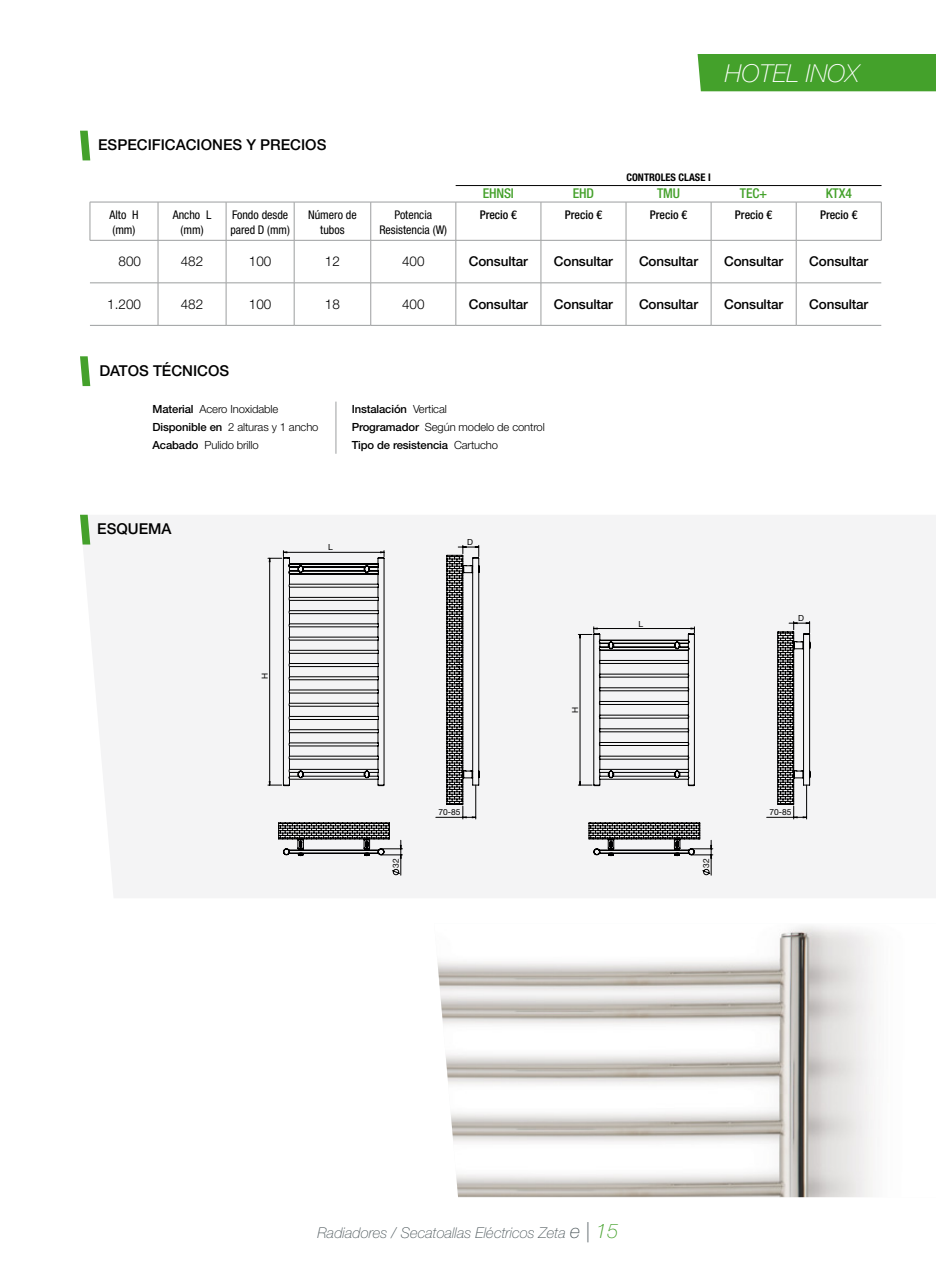
<style>
.page{position:relative;width:936px;height:1263px;background:#fff}
.page>*{position:absolute;margin:0;border:0;box-sizing:border-box;transform-origin:0 0}
.t1{font:italic 100 24.75px "Helvetica Neue LT Std";color:#fff}
.t2{font:500 15px "Helvetica Neue LT Std";color:#000}
.t3{font:italic 100 14.85px "Helvetica Neue LT Std";color:#4b565a}
.t4{font:500 13.5px "Helvetica Neue LT Std";letter-spacing:-.01em;color:#000}
.t5{font:300 13.5px "Helvetica Neue LT Std";color:#000}
.t6{font:500 condensed 13.5px "Helvetica Neue";letter-spacing:-.01em;color:#44a12b}
.t7{font:condensed 12px/15px "Helvetica Neue LT Std";color:#000;text-align:center}
.t8{font:500 condensed 12px "Helvetica Neue LT Std";color:#000}
.t9{font:500 11.25px/17.7px "Helvetica Neue LT Std";letter-spacing:-.01em;color:#000}
.t10{font:300 11.25px/17.7px "Helvetica Neue LT Std";letter-spacing:-.01em;color:#000}
.t11{font:700 condensed 10.5px "Helvetica Neue LT Std";color:#000}
.t12{font:8.4px "Helvetica Neue";color:#000}
.s1{font-weight:500}
.s2{font-weight:300}
.s3{font-size:19.5px}
.s4{font-size:20.25px}
.s5{font-size:20.25px;color:#44a12b}
</style>
<div class="page">
<div style="left:82px;top:515px;width:853px;height:383px;background:#f4f4f5"></div>
<svg style="left:80px;top:515px;width:10px;height:29px"></svg>
<svg style="left:80px;top:131px;width:10px;height:29px"></svg>
<svg style="left:80px;top:356px;width:10px;height:30px"></svg>
<hr style="left:335px;top:402px;width:1px;height:52px;background:#9c9e9f">
<svg style="left:267px;top:545px;width:212px;height:330px"></svg>
<svg style="left:283px;top:546px;width:196px;height:87px"></svg>
<svg style="left:766px;top:621px;width:43px;height:12px"></svg>
<svg style="left:283px;top:633px;width:527px;height:223px"></svg>
<svg style="left:578px;top:626px;width:135px;height:249px"></svg>
<hr style="left:777px;top:632px;width:1px;height:172px;background:#000204">
<div style="left:697px;top:54px;width:238px;height:37px;background:#44a12b"></div>
<hr style="left:158px;top:202px;width:1px;height:38px;background:#9c9e9f">
<hr style="left:226px;top:202px;width:1px;height:38px;background:#9c9e9f">
<hr style="left:294px;top:202px;width:1px;height:38px;background:#9c9e9f">
<hr style="left:370px;top:202px;width:1px;height:38px;background:#9c9e9f">
<hr style="left:455px;top:202px;width:1px;height:38px;background:#9c9e9f">
<hr style="left:540px;top:202px;width:1px;height:38px;background:#9c9e9f">
<hr style="left:625px;top:202px;width:1px;height:38px;background:#9c9e9f">
<hr style="left:710px;top:202px;width:1px;height:38px;background:#9c9e9f">
<hr style="left:795px;top:202px;width:1px;height:38px;background:#9c9e9f">
<hr style="left:158px;top:240px;width:1px;height:43px;background:#9c9e9f">
<hr style="left:226px;top:240px;width:1px;height:43px;background:#9c9e9f">
<hr style="left:294px;top:240px;width:1px;height:43px;background:#9c9e9f">
<hr style="left:370px;top:240px;width:1px;height:43px;background:#9c9e9f">
<hr style="left:455px;top:240px;width:1px;height:43px;background:#9c9e9f">
<hr style="left:540px;top:240px;width:1px;height:43px;background:#9c9e9f">
<hr style="left:625px;top:240px;width:1px;height:43px;background:#9c9e9f">
<hr style="left:710px;top:240px;width:1px;height:43px;background:#9c9e9f">
<hr style="left:795px;top:240px;width:1px;height:43px;background:#9c9e9f">
<hr style="left:158px;top:283px;width:1px;height:42px;background:#9c9e9f">
<hr style="left:226px;top:283px;width:1px;height:42px;background:#9c9e9f">
<hr style="left:294px;top:283px;width:1px;height:42px;background:#9c9e9f">
<hr style="left:370px;top:283px;width:1px;height:42px;background:#9c9e9f">
<hr style="left:455px;top:283px;width:1px;height:42px;background:#9c9e9f">
<hr style="left:540px;top:283px;width:1px;height:42px;background:#9c9e9f">
<hr style="left:625px;top:283px;width:1px;height:42px;background:#9c9e9f">
<hr style="left:710px;top:283px;width:1px;height:42px;background:#9c9e9f">
<hr style="left:795px;top:283px;width:1px;height:42px;background:#9c9e9f">
<hr style="left:90px;top:202px;width:68px;height:1px;background:#9c9e9f">
<hr style="left:158px;top:202px;width:68px;height:1px;background:#9c9e9f">
<hr style="left:226px;top:202px;width:68px;height:1px;background:#9c9e9f">
<hr style="left:294px;top:202px;width:77px;height:1px;background:#9c9e9f">
<hr style="left:371px;top:202px;width:85px;height:1px;background:#9c9e9f">
<hr style="left:456px;top:202px;width:85px;height:1px;background:#9c9e9f">
<hr style="left:541px;top:202px;width:85px;height:1px;background:#9c9e9f">
<hr style="left:626px;top:202px;width:85px;height:1px;background:#9c9e9f">
<hr style="left:711px;top:202px;width:85px;height:1px;background:#9c9e9f">
<hr style="left:796px;top:202px;width:85px;height:1px;background:#9c9e9f">
<hr style="left:90px;top:240px;width:68px;height:1px;background:#9c9e9f">
<hr style="left:158px;top:240px;width:68px;height:1px;background:#9c9e9f">
<hr style="left:226px;top:240px;width:68px;height:1px;background:#9c9e9f">
<hr style="left:294px;top:240px;width:77px;height:1px;background:#9c9e9f">
<hr style="left:371px;top:240px;width:85px;height:1px;background:#9c9e9f">
<hr style="left:456px;top:240px;width:85px;height:1px;background:#9c9e9f">
<hr style="left:541px;top:240px;width:85px;height:1px;background:#9c9e9f">
<hr style="left:626px;top:240px;width:85px;height:1px;background:#9c9e9f">
<hr style="left:711px;top:240px;width:85px;height:1px;background:#9c9e9f">
<hr style="left:796px;top:240px;width:85px;height:1px;background:#9c9e9f">
<hr style="left:90px;top:283px;width:68px;height:1px;background:#9c9e9f">
<hr style="left:158px;top:283px;width:68px;height:1px;background:#9c9e9f">
<hr style="left:226px;top:283px;width:68px;height:1px;background:#9c9e9f">
<hr style="left:294px;top:283px;width:77px;height:1px;background:#9c9e9f">
<hr style="left:371px;top:283px;width:85px;height:1px;background:#9c9e9f">
<hr style="left:456px;top:283px;width:85px;height:1px;background:#9c9e9f">
<hr style="left:541px;top:283px;width:85px;height:1px;background:#9c9e9f">
<hr style="left:626px;top:283px;width:85px;height:1px;background:#9c9e9f">
<hr style="left:711px;top:283px;width:85px;height:1px;background:#9c9e9f">
<hr style="left:796px;top:283px;width:85px;height:1px;background:#9c9e9f">
<hr style="left:90px;top:325px;width:68px;height:1px;background:#9c9e9f">
<hr style="left:158px;top:325px;width:68px;height:1px;background:#9c9e9f">
<hr style="left:226px;top:325px;width:68px;height:1px;background:#9c9e9f">
<hr style="left:294px;top:325px;width:77px;height:1px;background:#9c9e9f">
<hr style="left:371px;top:325px;width:85px;height:1px;background:#9c9e9f">
<hr style="left:456px;top:325px;width:85px;height:1px;background:#9c9e9f">
<hr style="left:541px;top:325px;width:85px;height:1px;background:#9c9e9f">
<hr style="left:626px;top:325px;width:85px;height:1px;background:#9c9e9f">
<hr style="left:711px;top:325px;width:85px;height:1px;background:#9c9e9f">
<hr style="left:796px;top:325px;width:85px;height:1px;background:#9c9e9f">
<hr style="left:90px;top:202px;width:1px;height:38px;background:#9c9e9f">
<hr style="left:881px;top:202px;width:1px;height:38px;background:#9c9e9f">
<img style="left:437px;top:926px;width:438px;height:271px">
<hr style="left:455px;top:185px;width:426px;height:1px;background:#000">
<p class="t2" style="left:98px;top:136px;width:230px">ESPECIFICACIONES Y PRECIOS</p>
<h1 class="t1" style="left:725px;top:59px;width:136px">HOTEL INOX</h1>
<p class="t11" style="left:626px;top:171px;width:86px">CONTROLES CLASE I</p>
<p class="t6" style="left:482px;top:186px;width:33px">EHNSI</p>
<p class="t6" style="left:572px;top:186px;width:23px">EHD</p>
<p class="t6" style="left:657px;top:186px;width:24px">TMU</p>
<p class="t6" style="left:740px;top:186px;width:29px">TEC+</p>
<p class="t6" style="left:825px;top:186px;width:28px">KTX4</p>
<p class="t7" style="left:109px;top:207px;width:31px;text-align:left">Alto H (mm)</p>
<p class="t7" style="left:173px;top:207px;width:40px">Ancho L (mm)</p>
<p class="t7" style="left:230px;top:207px;width:61px;text-align:left">Fondo desde pared D (mm)</p>
<p class="t7" style="left:308px;top:207px;width:50px">Número de tubos</p>
<p class="t7" style="left:379px;top:207px;width:69px">Potencia<br>Resistencia (W)</p>
<p class="t8" style="left:479px;top:208px;width:39px">Precio €</p>
<p class="t8" style="left:564px;top:208px;width:39px">Precio €</p>
<p class="t8" style="left:650px;top:208px;width:39px">Precio €</p>
<p class="t8" style="left:735px;top:208px;width:39px">Precio €</p>
<p class="t8" style="left:820px;top:208px;width:39px">Precio €</p>
<p class="t5" style="left:118px;top:253px;width:24px">800</p>
<p class="t5" style="left:181px;top:253px;width:24px">482</p>
<p class="t5" style="left:249px;top:253px;width:24px">100</p>
<p class="t5" style="left:325px;top:253px;width:16px">12</p>
<p class="t5" style="left:402px;top:253px;width:24px">400</p>
<p class="t4" style="left:469px;top:254px;width:61px">Consultar</p>
<p class="t4" style="left:554px;top:254px;width:61px">Consultar</p>
<p class="t4" style="left:639px;top:254px;width:61px">Consultar</p>
<p class="t4" style="left:724px;top:254px;width:61px">Consultar</p>
<p class="t4" style="left:809px;top:254px;width:61px">Consultar</p>
<p class="t5" style="left:107px;top:296px;width:35px">1.200</p>
<p class="t5" style="left:181px;top:296px;width:24px">482</p>
<p class="t5" style="left:249px;top:296px;width:24px">100</p>
<p class="t5" style="left:325px;top:296px;width:16px">18</p>
<p class="t5" style="left:402px;top:296px;width:24px">400</p>
<p class="t4" style="left:469px;top:296px;width:61px">Consultar</p>
<p class="t4" style="left:554px;top:296px;width:61px">Consultar</p>
<p class="t4" style="left:639px;top:296px;width:61px">Consultar</p>
<p class="t4" style="left:724px;top:296px;width:61px">Consultar</p>
<p class="t4" style="left:809px;top:296px;width:61px">Consultar</p>
<p class="t2" style="left:99px;top:361px;width:131px">DATOS TÉCNICOS</p>
<p class="t10" style="left:152px;top:400px;width:167px"><span class="s1">Material</span> Acero Inoxidable<br><span class="s1">Disponible en</span> 2 alturas y 1 ancho<br><span class="s1">Acabado</span> Pulido brillo</p>
<p class="t9" style="left:351px;top:400px;width:195px">Instalación <span class="s2">Vertical<br></span>Programador <span class="s2">Según modelo de control<br></span>Tipo de resistencia <span class="s2">Cartucho</span></p>
<p class="t2" style="left:97px;top:520px;width:76px">ESQUEMA</p>
<p class="t12" style="left:259px;top:679px;width:8px;rotate:-90deg">H</p>
<p class="t12" style="left:328px;top:541px;width:6px">L</p>
<p class="t12" style="left:467px;top:536px;width:7px">D</p>
<p class="t12" style="left:390px;top:868px;width:11px;rotate:-90deg">32</p>
<p class="t12" style="left:438px;top:806px;width:23px">70-85</p>
<p class="t12" style="left:569px;top:713px;width:8px;rotate:-90deg">H</p>
<p class="t12" style="left:638px;top:617px;width:6px">L</p>
<p class="t12" style="left:798px;top:612px;width:7px">D</p>
<p class="t12" style="left:700px;top:868px;width:11px;rotate:-90deg">32</p>
<p class="t12" style="left:769px;top:806px;width:23px">70-85</p>
<p class="t3" style="left:317px;top:1224px;width:302px">Radiadores / Secatoallas Eléctricos Zeta <span class="s3">e</span> <span class="s4">|</span> <span class="s5">15</span></p>
</div>
